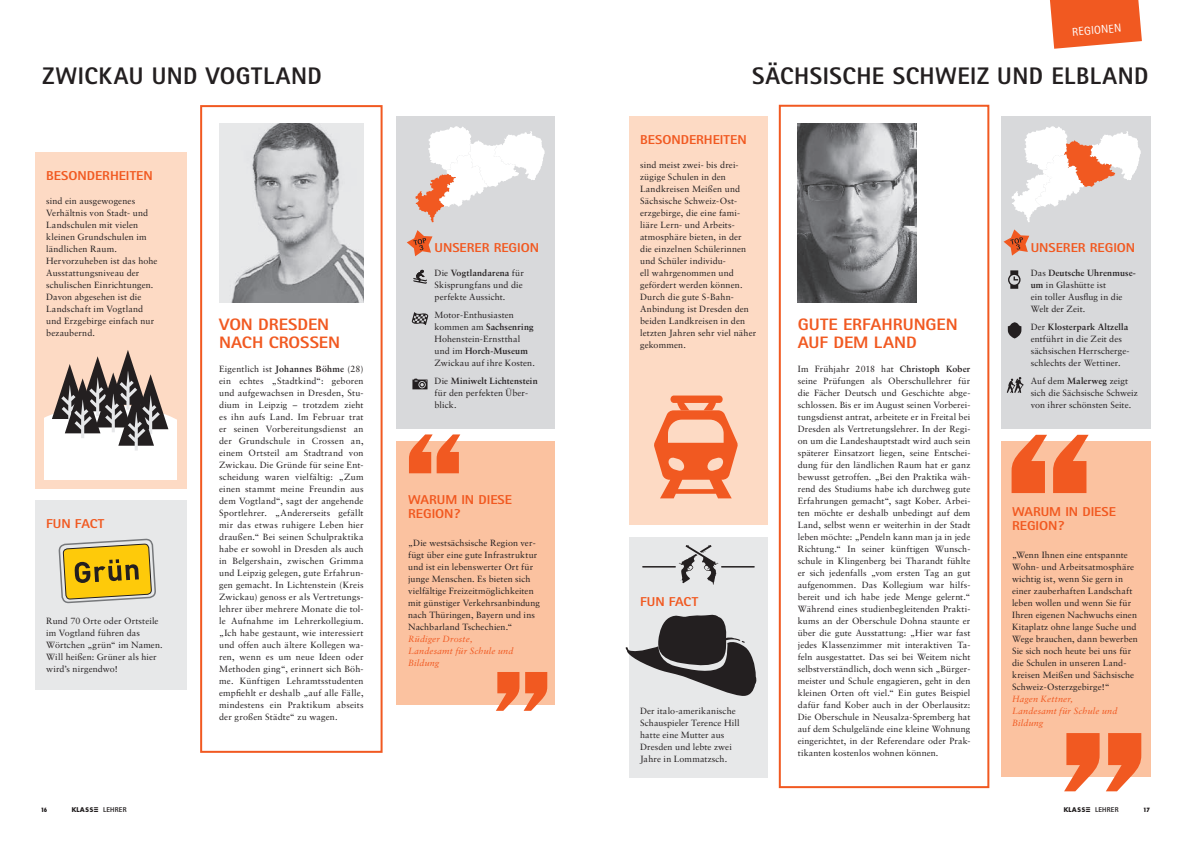
<style>
.page{position:relative;width:1191px;height:842px;background:#fff}
.page>*{position:absolute;margin:0;border:0;box-sizing:border-box;transform-origin:0 0}
.Autor{font:800 24px "Rotis Sans Serif";letter-spacing:.02em;color:#231f20}
.Zwueberschrift{font:800 16.6px/18px "Rotis Sans Serif";letter-spacing:-.005em;color:#f15921;scale:1.09 1}
.Zwueberschrift-2{font:800 12.9px/14px "Rotis Sans Serif";color:#f15921;scale:1.09 1}
.Frage{font:11.5px "Rotis Sans Serif";color:#fff}
.Zwueberschrift-3{font:9px/12px "Sabon CE";letter-spacing:.01em;color:#231f20}
.Fließtext{font:9px/12px "Sabon CE";letter-spacing:.01em;color:#231f20}
.Fließtext-2{font:italic 9px/12px "Sabon CE";letter-spacing:.02em;color:#f15921}
.t1{font:6.7px "KLASSE Font";color:#231f20}
.t2{font:800 condensed 5.7px "Futura";color:#231f20}
.s1{font-weight:700}
.s2{font-family:"Rotis Sans Serif";font-weight:800;font-size:7px}
</style>
<div class="page">
<svg style="left:1050px;top:0;width:92px;height:49px;background:#f26c3b"></svg>
<div style="left:396px;top:117px;width:158px;height:312px;background:#d8d9db"></div>
<svg style="left:415px;top:126px;width:130px;height:96px"></svg>
<svg style="left:407px;top:230px;width:25px;height:26px"></svg>
<svg style="left:412px;top:379px;width:15px;height:10px"></svg>
<svg style="left:412px;top:312px;width:16px;height:13px"></svg>
<svg style="left:413px;top:270px;width:14px;height:14px"></svg>
<div style="left:35px;top:153px;width:151px;height:336px;background:#fddac4"></div>
<div style="left:200px;top:105px;width:182px;height:648px;border:2px solid #f15921"></div>
<div style="left:35px;top:501px;width:151px;height:189px;background:#e7e8e9"></div>
<div style="left:397px;top:441px;width:158px;height:264px;background:#fbc2a0"></div>
<svg style="left:496px;top:672px;width:51px;height:39px"></svg>
<svg style="left:409px;top:434px;width:51px;height:39px"></svg>
<div style="left:779px;top:105px;width:210px;height:683px;border:2px solid #f15921"></div>
<div style="left:1000px;top:441px;width:150px;height:336px;background:#fbc2a0"></div>
<div style="left:629px;top:537px;width:138px;height:240px;background:#e7e8e9"></div>
<div style="left:1000px;top:117px;width:150px;height:312px;background:#d8d9db"></div>
<svg style="left:1011px;top:126px;width:129px;height:96px"></svg>
<div style="left:629px;top:117px;width:138px;height:408px;background:#fddac4"></div>
<svg style="left:654px;top:395px;width:84px;height:103px"></svg>
<svg style="left:1003px;top:229px;width:26px;height:27px"></svg>
<svg style="left:1006px;top:377px;width:17px;height:16px"></svg>
<svg style="left:1007px;top:322px;width:14px;height:16px"></svg>
<svg style="left:1008px;top:270px;width:12px;height:19px"></svg>
<svg style="left:1064px;top:733px;width:77px;height:58px"></svg>
<svg style="left:1011px;top:435px;width:77px;height:58px"></svg>
<svg style="left:59px;top:500px;width:97px;height:104px"></svg>
<svg style="left:45px;top:350px;width:131px;height:129px"></svg>
<svg style="left:625px;top:614px;width:131px;height:82px"></svg>
<hr style="left:721px;top:566px;width:33px;height:1px;background:#231f20">
<hr style="left:642px;top:566px;width:34px;height:1px;background:#231f20">
<svg style="left:678px;top:545px;width:40px;height:40px"></svg>
<img style="left:219px;top:124px;width:144px;height:179px">
<img style="left:798px;top:124px;width:118px;height:179px">
<p class="Autor" style="left:43px;top:61px;width:281px">ZWICKAU UND VOGTLAND</p>
<p class="Zwueberschrift-2" style="left:46px;top:168px;width:99px">BESONDERHEITEN</p>
<p class="Fließtext" style="left:46px;top:195px;width:103px">sind ein ausgewogenes<br>Verhältnis von Stadt- und<br>Landschulen mit vielen kleinen Grundschulen im ländlichen Raum.</p>
<p class="Fließtext" style="left:46px;top:255px;width:113px">Hervorzuheben ist das hohe<br>Ausstattungsniveau der schulischen Einrichtungen.<br>Davon abgesehen ist die<br>Landschaft im Vogtland und Erzgebirge einfach nur bezaubernd.</p>
<p class="Zwueberschrift-2" style="left:46px;top:516px;width:55px">FUN FACT</p>
<p class="Fließtext" style="left:46px;top:615px;width:118px">Rund 70 Orte oder Ortsteile im Vogtland führen das<br>Wörtchen „grün“ im Namen.<br>Will heißen: Grüner als hier wird’s nirgendwo!</p>
<p class="Zwueberschrift" style="left:219px;top:315px;width:112px">VON DRESDEN<br>NACH CROSSEN</p>
<p class="Zwueberschrift-3" style="left:219px;top:363px;width:146px;text-align:justify">Eigentlich ist <span class="s1">Johannes Böhme</span> (28) ein echtes „Stadtkind“: geboren und aufgewachsen in Dresden, Stu&shy;dium in Leipzig – trotzdem zieht es ihn aufs Land. Im Februar trat er seinen Vorbereitungsdienst an der Grundschule in Crossen an, einem Ortsteil am Stadtrand von Zwickau. Die Gründe für seine Ent&shy;scheidung waren vielfältig: „Zum einen stammt meine Freundin aus dem Vogtland“, sagt der angehende Sportlehrer. „Andererseits gefällt mir das etwas ruhigere Leben hier draußen.“ Bei seinen Schulpraktika habe er sowohl in Dresden als auch in Belgershain, zwischen Grimma und Leipzig gelegen, gute Erfahrun&shy;gen gemacht. In Lichtenstein (Kreis Zwickau) genoss er als Vertretungs&shy;lehrer über mehrere Monate die tol&shy;le Aufnahme im Lehrerkollegium. „Ich habe gestaunt, wie interessiert und offen auch ältere Kollegen wa&shy;ren, wenn es um neue Ideen oder Methoden ging“, erinnert sich Böh&shy;me. Künftigen Lehramtsstudenten empfiehlt er deshalb „auf alle Fälle, mindestens ein Praktikum abseits der großen Städte“ zu wagen.</p>
<p class="Zwueberschrift-2" style="left:434px;top:240px;width:97px">UNSERER REGION</p>
<p class="Zwueberschrift-3" style="left:434px;top:267px;width:91px">Die <span class="s1">Vogtlandarena</span> für<br>Skisprungfans und die perfekte Aussicht.</p>
<p class="Zwueberschrift-3" style="left:434px;top:309px;width:102px">Motor-Enthusiasten kommen am <span class="s1">Sachsenring<br></span>Hohenstein-Ernstthal und im <span class="s1">Horch-Museum<br></span>Zwickau auf ihre Kosten.</p>
<p class="Zwueberschrift-3" style="left:434px;top:375px;width:105px">Die <span class="s1">Miniwelt Lichtenstein </span>für den perfekten Über&shy;blick.</p>
<p class="Zwueberschrift-2" style="left:408px;top:492px;width:97px">WARUM IN DIESE<br>REGION?</p>
<p class="Fließtext" style="left:408px;top:537px;width:133px">„Die westsächsische Region ver&shy;fügt über eine gute Infrastruktur und ist ein lebenswerter Ort für junge Menschen. Es bieten sich vielfältige Freizeitmöglichkeiten mit günstiger Verkehrsanbindung nach Thüringen, Bayern und ins<br>Nachbarland Tschechien.“</p>
<p class="Fließtext-2" style="left:408px;top:633px;width:107px">Rüdiger Droste,<br>Landesamt für Schule und<br>Bildung</p>
<p class="Frage" style="left:1071px;top:25px;width:51px;rotate:-5deg">REGIONEN</p>
<p class="Autor" style="left:752px;top:61px;width:397px">SÄCHSISCHE SCHWEIZ UND ELBLAND</p>
<p class="Zwueberschrift-2" style="left:640px;top:132px;width:99px">BESONDERHEITEN</p>
<p class="Fließtext" style="left:640px;top:159px;width:118px">sind meist zwei- bis drei&shy;zügige Schulen in den<br>Landkreisen Meißen und<br>Sächsische Schweiz-Ost&shy;erzgebirge, die eine fami&shy;liäre Lern- und Arbeits&shy;atmosphäre bieten, in der<br>die einzelnen Schülerinnen und Schüler individu-<br>ell wahrgenommen und gefördert werden können.<br>Durch die gute S-Bahn-<br>Anbindung ist Dresden den beiden Landkreisen in den letzten Jahren sehr viel näher gekommen.</p>
<p class="Zwueberschrift-2" style="left:640px;top:594px;width:55px">FUN FACT</p>
<p class="Fließtext" style="left:640px;top:705px;width:101px">Der italo-amerikanische<br>Schauspieler Terence Hill hatte eine Mutter aus<br>Dresden und lebte zwei<br>Jahre in Lommatzsch.</p>
<p class="Zwueberschrift" style="left:798px;top:315px;width:148px">GUTE ERFAHRUNGEN<br>AUF DEM LAND</p>
<p class="Zwueberschrift-3" style="left:798px;top:363px;width:174px;text-align:justify">Im Frühjahr 2018 hat <span class="s1">Christoph Kober </span>seine Prüfungen als Oberschullehrer für die Fächer Deutsch und Geschichte abge&shy;schlossen. Bis er im August seinen Vorberei&shy;tungsdienst antrat, arbeitete er in Freital bei Dresden als Vertretungslehrer. In der Regi&shy;on um die Landeshauptstadt wird auch sein späterer Einsatzort liegen, seine Entschei&shy;dung für den ländlichen Raum hat er ganz bewusst getroffen. „Bei den Praktika wäh&shy;rend des Studiums habe ich durchweg gute Erfahrungen gemacht“, sagt Kober. Arbei&shy;ten möchte er deshalb unbedingt auf dem Land, selbst wenn er weiterhin in der Stadt leben möchte: „Pendeln kann man ja in jede Richtung.“ In seiner künftigen Wunsch&shy;schule in Klingenberg bei Tharandt fühlte er sich jedenfalls „vom ersten Tag an gut aufgenommen. Das Kollegium war hilfs&shy;bereit und ich habe jede Menge gelernt.“ Während eines studienbegleitenden Prakti&shy;kums an der Oberschule Dohna staunte er über die gute Ausstattung: „Hier war fast jedes Klassenzimmer mit interaktiven Ta&shy;feln ausgestattet. Das sei bei Weitem nicht selbstverständlich, doch wenn sich „Bürger&shy;meister und Schule engagieren, geht in den kleinen Orten oft viel.“ Ein gutes Beispiel dafür fand Kober auch in der Oberlausitz:<br>Die Oberschule in Neusalza-Spremberg hat auf dem Schulgelände eine kleine Wohnung eingerichtet, in der Referendare oder Prak&shy;tikanten kostenlos wohnen können.</p>
<p class="Zwueberschrift-2" style="left:1030px;top:240px;width:97px">UNSERER REGION</p>
<p class="Zwueberschrift-3" style="left:1030px;top:267px;width:107px">Das <span class="s1">Deutsche Uhrenmuse&shy;um</span> in Glashütte ist<br>ein toller Ausflug in die<br>Welt der Zeit.</p>
<p class="Fließtext" style="left:1030px;top:321px;width:100px">Der <span class="s1">Klosterpark Altzella </span>entführt in die Zeit des sächsischen Herrscherge&shy;schlechts der Wettiner.</p>
<p class="Fließtext" style="left:1030px;top:375px;width:109px">Auf dem <span class="s1">Malerweg</span> zeigt sich die Sächsische Schweiz von ihrer schönsten Seite.</p>
<p class="Zwueberschrift-2" style="left:1012px;top:504px;width:97px">WARUM IN DIESE<br>REGION?</p>
<p class="Fließtext" style="left:1012px;top:549px;width:127px">„Wenn Ihnen eine entspannte<br>Wohn- und Arbeitsatmosphäre wichtig ist, wenn Sie gern in einer zauberhaften Landschaft leben wollen und wenn Sie für<br>Ihren eigenen Nachwuchs einen<br>Kitaplatz ohne lange Suche und<br>Wege brauchen, dann bewerben<br>Sie sich noch heute bei uns für die Schulen in unseren Land&shy;kreisen Meißen und Sächsische<br>Schweiz-Osterzgebirge!“</p>
<p class="Fließtext-2" style="left:1012px;top:693px;width:107px">Hagen Kettner,<br>Landesamt für Schule und<br>Bildung</p>
<p class="t2" style="left:41px;top:806px;width:8px">16</p>
<p class="t1" style="left:72px;top:807px;width:56px">KLASSE <span class="s2">LEHRER</span></p>
<p class="t1" style="left:1064px;top:807px;width:56px">KLASSE <span class="s2">LEHRER</span></p>
<p class="t2" style="left:1143px;top:806px;width:8px">17</p>
</div>
